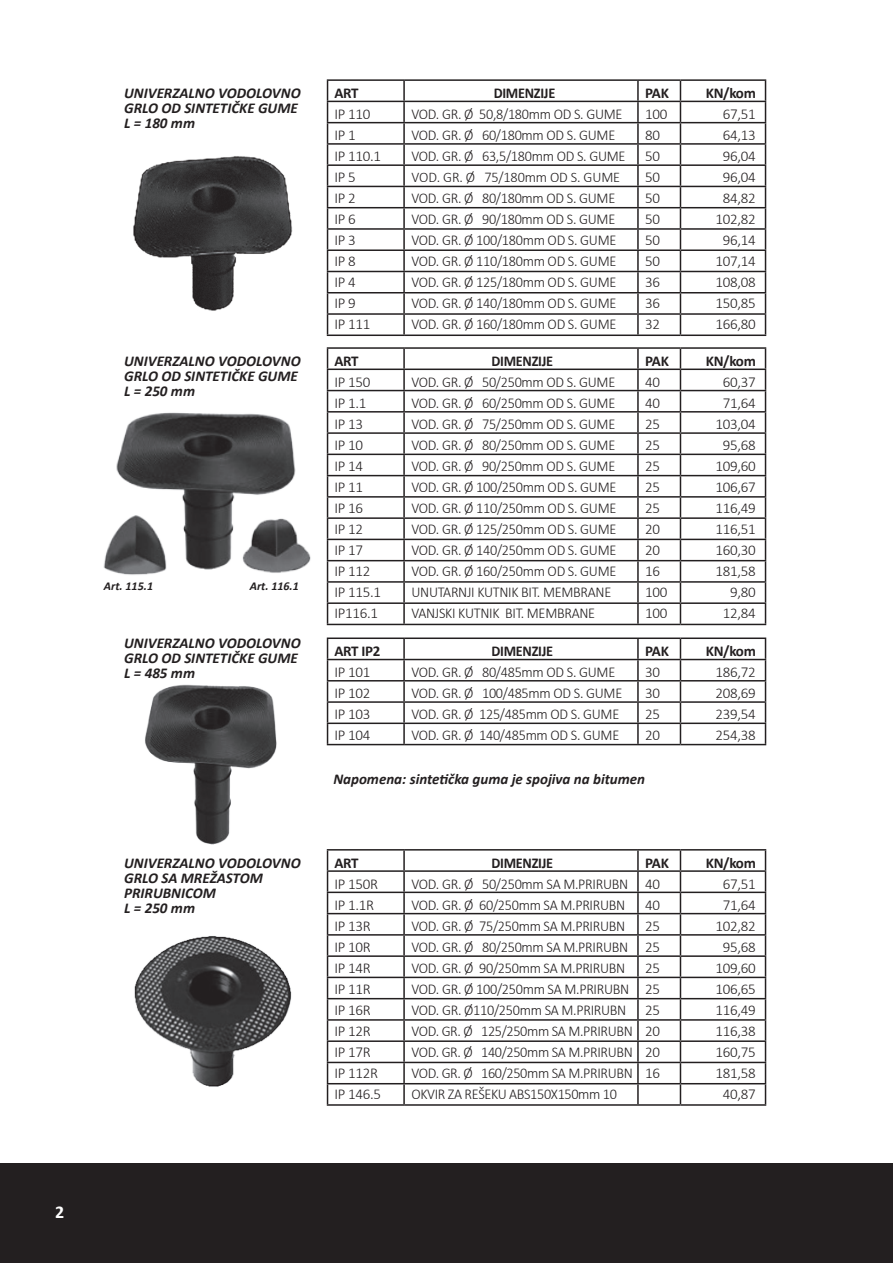
<style>
.page{position:relative;width:893px;height:1263px;background:#fff}
.page>*{position:absolute;margin:0;border:0;box-sizing:border-box;transform-origin:0 0}
.t1{font:700 18px "Calibri";color:#fff}
.t2{font:300 15px/21px "Calibri";letter-spacing:-.02em;color:#231f20;scale:.95 1}
.t3{font:300 15px/21px "Calibri";letter-spacing:-.02em;color:#231f20}
.t4{font:italic 700 15px/15px "Calibri";color:#231f20}
.t5{font:700 15px "Calibri";letter-spacing:-.02em;color:#231f20}
.t6{font:700 15px "Calibri";letter-spacing:-.02em;color:#231f20;scale:.95 1}
.t7{font:300 14.7px "Calibri";letter-spacing:-.01em;color:#231f20}
.t8{font:italic 700 12px "Calibri";color:#231f20}
</style>
<div class="page">
<div style="left:0;top:1163px;width:893px;height:100px;background:#231f20"></div>
<hr style="left:327px;top:79px;width:77px;height:2px;background:#231f20">
<hr style="left:404px;top:79px;width:234px;height:2px;background:#231f20">
<hr style="left:638px;top:79px;width:42px;height:2px;background:#231f20">
<hr style="left:680px;top:79px;width:86px;height:2px;background:#231f20">
<svg style="left:327px;top:80px;width:439px;height:254px"></svg>
<hr style="left:327px;top:334px;width:77px;height:2px;background:#231f20">
<hr style="left:404px;top:334px;width:234px;height:2px;background:#231f20">
<hr style="left:638px;top:334px;width:42px;height:2px;background:#231f20">
<hr style="left:680px;top:334px;width:86px;height:2px;background:#231f20">
<hr style="left:327px;top:849px;width:77px;height:1px;background:#231f20">
<hr style="left:404px;top:849px;width:234px;height:1px;background:#231f20">
<hr style="left:638px;top:849px;width:42px;height:1px;background:#231f20">
<hr style="left:680px;top:849px;width:86px;height:1px;background:#231f20">
<svg style="left:327px;top:850px;width:439px;height:254px"></svg>
<hr style="left:327px;top:1104px;width:77px;height:2px;background:#231f20">
<hr style="left:404px;top:1104px;width:234px;height:2px;background:#231f20">
<hr style="left:638px;top:1104px;width:42px;height:2px;background:#231f20">
<hr style="left:680px;top:1104px;width:86px;height:2px;background:#231f20">
<hr style="left:327px;top:347px;width:77px;height:2px;background:#231f20">
<hr style="left:404px;top:347px;width:234px;height:2px;background:#231f20">
<hr style="left:638px;top:347px;width:42px;height:2px;background:#231f20">
<hr style="left:680px;top:347px;width:86px;height:2px;background:#231f20">
<svg style="left:327px;top:348px;width:439px;height:276px"></svg>
<hr style="left:327px;top:624px;width:77px;height:1px;background:#231f20">
<hr style="left:404px;top:624px;width:234px;height:1px;background:#231f20">
<hr style="left:638px;top:624px;width:42px;height:1px;background:#231f20">
<hr style="left:680px;top:624px;width:86px;height:1px;background:#231f20">
<hr style="left:327px;top:637px;width:77px;height:2px;background:#231f20">
<hr style="left:404px;top:637px;width:234px;height:2px;background:#231f20">
<hr style="left:638px;top:637px;width:42px;height:2px;background:#231f20">
<hr style="left:680px;top:637px;width:86px;height:2px;background:#231f20">
<svg style="left:327px;top:638px;width:439px;height:106px"></svg>
<hr style="left:327px;top:744px;width:77px;height:1px;background:#231f20">
<hr style="left:404px;top:744px;width:234px;height:1px;background:#231f20">
<hr style="left:638px;top:744px;width:42px;height:1px;background:#231f20">
<hr style="left:680px;top:744px;width:86px;height:1px;background:#231f20">
<img style="left:133px;top:156px;width:160px;height:155px">
<img style="left:116px;top:412px;width:180px;height:157px">
<img style="left:103px;top:509px;width:73px;height:66px">
<img style="left:233px;top:509px;width:78px;height:64px">
<img style="left:145px;top:684px;width:132px;height:160px">
<img style="left:134px;top:936px;width:158px;height:151px">
<p class="t4" style="left:124px;top:87px;width:178px">UNIVERZALNO VODOLOVNO<br>GRLO OD SINTETIČKE GUME<br>L = 180 mm</p>
<p class="t4" style="left:124px;top:354px;width:178px">UNIVERZALNO VODOLOVNO<br>GRLO OD SINTETIČKE GUME<br>L = 250 mm</p>
<p class="t8" style="left:104px;top:581px;width:51px">Art. 115.1</p>
<p class="t8" style="left:250px;top:581px;width:51px">Art. 116.1</p>
<p class="t4" style="left:124px;top:636px;width:178px">UNIVERZALNO VODOLOVNO<br>GRLO OD SINTETIČKE GUME<br>L = 485 mm</p>
<p class="t4" style="left:124px;top:856px;width:178px">UNIVERZALNO VODOLOVNO<br>GRLO SA MREŽASTOM<br>PRIRUBNICOM<br>L = 250 mm</p>
<p class="t5" style="left:334px;top:87px;width:26px">ART</p>
<p class="t3" style="left:334px;top:105px;width:48px">IP 110<br>IP 1<br>IP 110.1<br>IP 5<br>IP 2<br>IP 6<br>IP 3<br>IP 8<br>IP 4<br>IP 9<br>IP 111</p>
<p class="t6" style="left:494px;top:87px;width:66px">DIMENZIJE</p>
<p class="t2" style="left:411px;top:105px;width:227px">VOD. GR. Ø 50,8/180mm OD S. GUME<br>VOD. GR. Ø 60/180mm OD S. GUME<br>VOD. GR. Ø 63,5/180mm OD S. GUME</p>
<p class="t7" style="left:411px;top:171px;width:210px">VOD. GR. Ø 75/180mm OD S. GUME</p>
<p class="t2" style="left:411px;top:189px;width:217px;text-align:justify">VOD. GR. Ø 80/180mm OD S. GUME VOD. GR. Ø 90/180mm OD S. GUME VOD. GR. Ø 100/180mm OD S. GUME VOD. GR. Ø 110/180mm OD S. GUME VOD. GR. Ø 125/180mm OD S. GUME VOD. GR. Ø 140/180mm OD S. GUME VOD. GR. Ø 160/180mm OD S. GUME</p>
<p class="t5" style="left:645px;top:87px;width:25px">PAK</p>
<p class="t3" style="left:645px;top:105px;width:24px">100<br>80<br>50<br>50<br>50<br>50<br>50<br>50<br>36<br>36<br>32</p>
<p class="t5" style="left:645px;top:354px;width:25px">PAK</p>
<p class="t3" style="left:645px;top:372px;width:24px">40<br>40<br>25<br>25<br>25<br>25<br>25<br>20<br>20<br>16<br>100<br>100</p>
<p class="t5" style="left:645px;top:645px;width:25px">PAK</p>
<p class="t3" style="left:645px;top:663px;width:16px;text-align:justify">30<br>30<br>25<br>20</p>
<p class="t6" style="left:492px;top:354px;width:66px">DIMENZIJE</p>
<p class="t2" style="left:411px;top:372px;width:217px">VOD. GR. Ø 50/250mm OD S. GUME<br>VOD. GR. Ø 60/250mm OD S. GUME<br>VOD. GR. Ø 75/250mm OD S. GUME<br>VOD. GR. Ø 80/250mm OD S. GUME<br>VOD. GR. Ø 90/250mm OD S. GUME<br>VOD. GR. Ø 100/250mm OD S. GUME<br>VOD. GR. Ø 110/250mm OD S. GUME<br>VOD. GR. Ø 125/250mm OD S. GUME<br>VOD. GR. Ø 140/250mm OD S. GUME<br>VOD. GR. Ø 160/250mm OD S. GUME<br>UNUTARNJI KUTNIK BIT. MEMBRANE<br>VANJSKI KUTNIK BIT. MEMBRANE</p>
<p class="t6" style="left:492px;top:645px;width:66px">DIMENZIJE</p>
<p class="t2" style="left:411px;top:663px;width:223px">VOD. GR. Ø 80/485mm OD S. GUME<br>VOD. GR. Ø 100/485mm OD S. GUME<br>VOD. GR. Ø 125/485mm OD S. GUME<br>VOD. GR. Ø 140/485mm OD S. GUME</p>
<p class="t4" style="left:333px;top:773px;width:313px">Napomena: sintetička guma je spojiva na bitumen</p>
<p class="t5" style="left:334px;top:354px;width:26px">ART</p>
<p class="t3" style="left:334px;top:372px;width:48px">IP 150<br>IP 1.1<br>IP 13<br>IP 10<br>IP 14<br>IP 11<br>IP 16<br>IP 12<br>IP 17<br>IP 112<br>IP 115.1<br>IP116.1</p>
<p class="t5" style="left:334px;top:645px;width:47px">ART IP2</p>
<p class="t3" style="left:334px;top:663px;width:37px;text-align:justify">IP 101<br>IP 102<br>IP 103<br>IP 104</p>
<p class="t5" style="left:334px;top:856px;width:26px">ART</p>
<p class="t3" style="left:334px;top:874px;width:48px">IP 150R<br>IP 1.1R<br>IP 13R<br>IP 10R<br>IP 14R<br>IP 11R<br>IP 16R<br>IP 12R<br>IP 17R<br>IP 112R<br>IP 146.5</p>
<p class="t6" style="left:492px;top:856px;width:66px">DIMENZIJE</p>
<p class="t2" style="left:411px;top:874px;width:234px">VOD. GR. Ø 50/250mm SA M.PRIRUBN<br>VOD. GR. Ø 60/250mm SA M.PRIRUBN<br>VOD. GR. Ø 75/250mm SA M.PRIRUBN<br>VOD. GR. Ø 80/250mm SA M.PRIRUBN<br>VOD. GR. Ø 90/250mm SA M.PRIRUBN<br>VOD. GR. Ø 100/250mm SA M.PRIRUBN<br>VOD. GR. Ø110/250mm SA M.PRIRUBN<br>VOD. GR. Ø 125/250mm SA M.PRIRUBN<br>VOD. GR. Ø 140/250mm SA M.PRIRUBN<br>VOD. GR. Ø 160/250mm SA M.PRIRUBN<br>OKVIR ZA REŠEKU ABS150X150mm 10</p>
<p class="t5" style="left:645px;top:856px;width:25px">PAK</p>
<p class="t3" style="left:645px;top:874px;width:16px;text-align:justify">40<br>40<br>25<br>25<br>25<br>25<br>25<br>20<br>20<br>16</p>
<p class="t5" style="left:706px;top:87px;width:52px">KN/kom</p>
<p class="t3" style="left:716px;top:105px;width:42px;text-align:center">67,51<br>64,13<br>96,04<br>96,04<br>84,82<br>102,82<br>96,14<br>107,14<br>108,08<br>150,85<br>166,80</p>
<p class="t5" style="left:706px;top:354px;width:52px">KN/kom</p>
<p class="t3" style="left:716px;top:372px;width:42px;text-align:right">60,37<br>71,64<br>103,04<br>95,68<br>109,60<br>106,67<br>116,49<br>116,51<br>160,30<br>181,58<br>9,80<br>12,84</p>
<p class="t5" style="left:706px;top:645px;width:52px">KN/kom</p>
<p class="t3" style="left:716px;top:663px;width:42px;text-align:justify">186,72<br>208,69<br>239,54<br>254,38</p>
<p class="t5" style="left:706px;top:856px;width:52px">KN/kom</p>
<p class="t3" style="left:716px;top:874px;width:42px;text-align:center">67,51<br>71,64<br>102,82<br>95,68<br>109,60<br>106,65<br>116,49<br>116,38<br>160,75<br>181,58<br>40,87</p>
<p class="t1" style="left:55px;top:1205px;width:11px">2</p>
</div>
